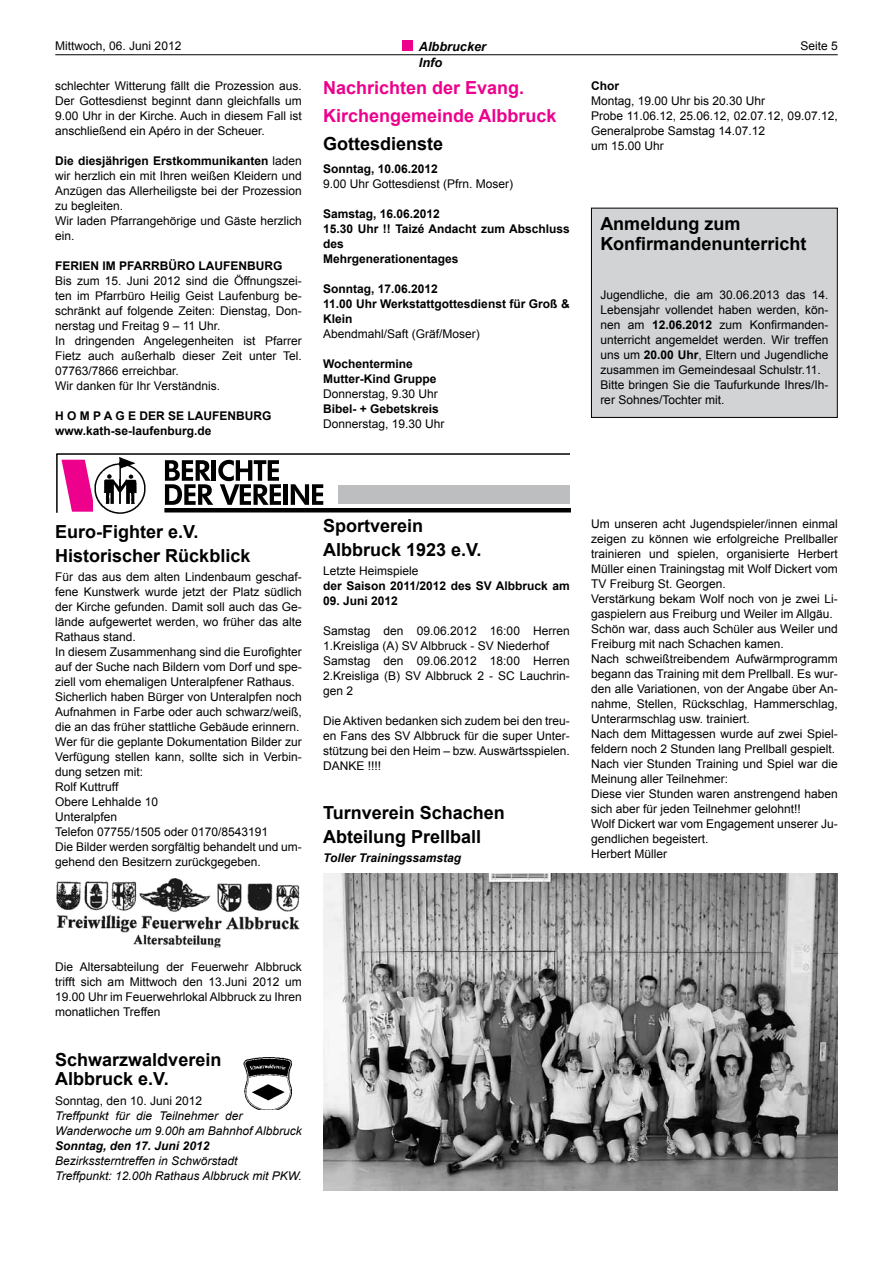
<style>
.page{position:relative;width:893px;height:1263px;background:#fff}
.page>*{position:absolute;margin:0;border:0;box-sizing:border-box;transform-origin:0 0}
.t1{font:700 18px/23.7px "Arial";color:#000}
.t2{font:700 18px/28px "Arial";color:#ec008c}
.t3{font:italic 700 12.75px "Arial";color:#000}
.t4{font:12px/15px "Arial";color:#000}
.t5{font:700 12px/15px "Arial";color:#000}
.t6{font:italic 12px/15px "Arial";color:#000}
.t7{font:italic 700 12px "Arial";color:#000}
.s1{font-weight:700}
</style>
<div class="page">
<hr style="left:55px;top:54px;width:783px;height:1px;background:#000">
<div style="left:402px;top:40px;width:11px;height:11px;background:#ec008c"></div>
<div style="left:591px;top:208px;width:246px;height:209px;background:#d1d3d4"></div>
<div style="left:591px;top:208px;width:247px;height:210px;border:1px solid #000"></div>
<hr style="left:56px;top:453px;width:514px;height:2px;background:#000">
<hr style="left:56px;top:454px;width:2px;height:59px;background:#000">
<svg style="left:61px;top:460px;width:32px;height:52px"></svg>
<svg style="left:165px;top:460px;width:116px;height:45px"></svg>
<div style="left:283px;top:484px;width:5px;height:21px;background:#000"></div>
<svg style="left:291px;top:484px;width:32px;height:21px"></svg>
<img style="left:94px;top:457px;width:52px;height:57px">
<hr style="left:164px;top:508px;width:407px;height:4px;background:#000">
<div style="left:338px;top:485px;width:232px;height:19px;background:#bcbec0"></div>
<img style="left:56px;top:879px;width:244px;height:69px">
<img style="left:243px;top:1057px;width:49px;height:53px">
<img style="left:323px;top:874px;width:515px;height:317px">
<p class="t4" style="left:55px;top:38px;width:128px">Mittwoch, 06. Juni 2012</p>
<p class="t3" style="left:419px;top:38px;width:69px">Albbrucker</p>
<p class="t4" style="left:800px;top:38px;width:39px">Seite 5</p>
<p class="t3" style="left:419px;top:54px;width:25px">Info</p>
<p class="t4" style="left:55px;top:78px;width:248px;text-align:justify">schlechter Witterung fällt die Prozession aus.<br>Der Gottesdienst beginnt dann gleichfalls um 9.00 Uhr in der Kirche. Auch in diesem Fall ist anschließend ein Apéro in der Scheuer.</p>
<p class="t4" style="left:55px;top:153px;width:248px"><span class="s1">Die diesjährigen Erstkommunikanten</span> laden wir herzlich ein mit Ihren weißen Kleidern und Anzügen das Allerheiligste bei der Prozession zu begleiten.<br>Wir laden Pfarrangehörige und Gäste herzlich ein.</p>
<p class="t5" style="left:55px;top:258px;width:229px">FERIEN IM PFARRBÜRO LAUFENBURG</p>
<p class="t4" style="left:55px;top:273px;width:248px">Bis zum 15. Juni 2012 sind die Öffnungszei&shy;ten im Pfarrbüro Heilig Geist Laufenburg be&shy;schränkt auf folgende Zeiten: Dienstag, Don&shy;nerstag und Freitag 9 – 11 Uhr.<br>In dringenden Angelegenheiten ist Pfarrer Fietz auch außerhalb dieser Zeit unter Tel.<br>07763/7866 erreichbar.<br>Wir danken für Ihr Verständnis.</p>
<p class="t5" style="left:55px;top:408px;width:218px">H O M P A G E DER SE LAUFENBURG www.kath-se-laufenburg.de</p>
<p class="t5" style="left:591px;top:78px;width:29px">Chor</p>
<p class="t4" style="left:591px;top:93px;width:248px">Montag, 19.00 Uhr bis 20.30 Uhr<br>Probe 11.06.12, 25.06.12, 02.07.12, 09.07.12,<br>Generalprobe Samstag 14.07.12<br>um 15.00 Uhr</p>
<h1 class="t2" style="left:323px;top:74px;width:235px">Nachrichten der Evang.<br>Kirchengemeinde Albbruck</h1>
<h1 class="t1" style="left:323px;top:132px;width:122px">Gottesdienste</h1>
<p class="t5" style="left:323px;top:162px;width:116px">Sonntag, 10.06.2012</p>
<p class="t4" style="left:323px;top:177px;width:192px">9.00 Uhr Gottesdienst (Pfrn. Moser)</p>
<p class="t5" style="left:323px;top:207px;width:248px">Samstag, 16.06.2012<br>15.30 Uhr !! Taizé Andacht zum Abschluss des<br>Mehrgenerationentages</p>
<p class="t5" style="left:323px;top:282px;width:248px">Sonntag, 17.06.2012<br>11.00 Uhr Werkstattgottesdienst für Groß &amp;<br>Klein</p>
<p class="t4" style="left:323px;top:327px;width:158px">Abendmahl/Saft (Gräf/Moser)</p>
<p class="t5" style="left:323px;top:357px;width:115px">Wochentermine<br>Mutter-Kind Gruppe</p>
<p class="t4" style="left:323px;top:387px;width:116px">Donnerstag, 9.30 Uhr</p>
<p class="t5" style="left:323px;top:402px;width:117px">Bibel- + Gebetskreis</p>
<p class="t4" style="left:323px;top:417px;width:123px">Donnerstag, 19.30 Uhr</p>
<h1 class="t1" style="left:600px;top:215px;width:208px;line-height:19.5px">Anmeldung zum<br>Konfirmandenunterricht</h1>
<p class="t4" style="left:600px;top:287px;width:230px">Jugendliche, die am 30.06.2013 das 14.<br>Lebensjahr vollendet haben werden, kön&shy;nen am <span class="s1">12.06.2012</span> zum Konfirmanden&shy;unterricht angemeldet werden. Wir treffen uns um <span class="s1">20.00 Uhr</span>, Eltern und Jugendliche zusammen im Gemeindesaal Schulstr.11.<br>Bitte bringen Sie die Taufurkunde Ihres/Ih&shy;rer Sohnes/Tochter mit.</p>
<h1 class="t1" style="left:55px;top:521px;width:197px">Euro-Fighter e.V.<br>Historischer Rückblick</h1>
<p class="t4" style="left:55px;top:570px;width:248px">Für das aus dem alten Lindenbaum geschaf&shy;fene Kunstwerk wurde jetzt der Platz südlich der Kirche gefunden. Damit soll auch das Ge&shy;lände aufgewertet werden, wo früher das alte Rathaus stand.<br>In diesem Zusammenhang sind die Eurofighter auf der Suche nach Bildern vom Dorf und spe&shy;ziell vom ehemaligen Unteralpfener Rathaus.<br>Sicherlich haben Bürger von Unteralpfen noch Aufnahmen in Farbe oder auch schwarz/weiß, die an das früher stattliche Gebäude erinnern.<br>Wer für die geplante Dokumentation Bilder zur Verfügung stellen kann, sollte sich in Verbin&shy;dung setzen mit:<br>Rolf Kuttruff<br>Obere Lehhalde 10<br>Unteralpfen<br>Telefon 07755/1505 oder 0170/8543191<br>Die Bilder werden sorgfältig behandelt und um&shy;gehend den Besitzern zurückgegeben.</p>
<h1 class="t1" style="left:323px;top:514px;width:160px">Sportverein<br>Albbruck 1923 e.V.</h1>
<p class="t4" style="left:323px;top:563px;width:97px">Letzte Heimspiele</p>
<p class="t5" style="left:323px;top:578px;width:248px">der Saison 2011/2012 des SV Albbruck am</p>
<p class="t5" style="left:323px;top:593px;width:76px">09. Juni 2012</p>
<p class="t4" style="left:323px;top:623px;width:248px">Samstag den 09.06.2012 16:00 Herren<br>1.Kreisliga (A) SV Albbruck - SV Niederhof<br>Samstag den 09.06.2012 18:00 Herren<br>2.Kreisliga (B) SV Albbruck 2 - SC Lauchrin&shy;gen 2</p>
<p class="t4" style="left:323px;top:713px;width:248px;text-align:justify">Die Aktiven bedanken sich zudem bei den treu&shy;en Fans des SV Albbruck für die super Unter&shy;stützung bei den Heim – bzw. Auswärtsspielen.<br>DANKE !!!!</p>
<h1 class="t1" style="left:323px;top:802px;width:183px">Turnverein Schachen<br>Abteilung Prellball</h1>
<p class="t7" style="left:323px;top:850px;width:140px">Toller Trainingssamstag</p>
<p class="t4" style="left:591px;top:516px;width:248px">Um unseren acht Jugendspieler/innen einmal zeigen zu können wie erfolgreiche Prellballer trainieren und spielen, organisierte Herbert Müller einen Trainingstag mit Wolf Dickert vom TV Freiburg St. Georgen.<br>Verstärkung bekam Wolf noch von je zwei Li&shy;gaspielern aus Freiburg und Weiler im Allgäu.<br>Schön war, dass auch Schüler aus Weiler und Freiburg mit nach Schachen kamen.<br>Nach schweißtreibendem Aufwärmprogramm begann das Training mit dem Prellball. Es wur&shy;den alle Variationen, von der Angabe über An&shy;nahme, Stellen, Rückschlag, Hammerschlag, Unterarmschlag usw. trainiert.<br>Nach dem Mittagessen wurde auf zwei Spiel&shy;feldern noch 2 Stunden lang Prellball gespielt.<br>Nach vier Stunden Training und Spiel war die Meinung aller Teilnehmer:<br>Diese vier Stunden waren anstrengend haben sich aber für jeden Teilnehmer gelohnt!!<br>Wolf Dickert war vom Engagement unserer Ju&shy;gendlichen begeistert.<br>Herbert Müller</p>
<p class="t4" style="left:55px;top:960px;width:248px;text-align:justify">Die Altersabteilung der Feuerwehr Albbruck trifft sich am Mittwoch den 13.Juni 2012 um 19.00 Uhr im Feuerwehrlokal Albbruck zu Ihren monatlichen Treffen</p>
<h1 class="t1" style="left:55px;top:1050px;width:168px;line-height:19.5px">Schwarzwaldverein<br>Albbruck e.V.</h1>
<p class="t4" style="left:55px;top:1093px;width:148px">Sonntag, den 10. Juni 2012</p>
<p class="t6" style="left:55px;top:1108px;width:248px">Treffpunkt für die Teilnehmer der<br>Wanderwoche um 9.00h am Bahnhof Albbruck</p>
<p class="t7" style="left:55px;top:1137px;width:156px">Sonntag, den 17. Juni 2012</p>
<p class="t6" style="left:55px;top:1153px;width:248px">Bezirkssterntreffen in Schwörstadt<br>Treffpunkt: 12.00h Rathaus Albbruck mit PKW.</p>
</div>
